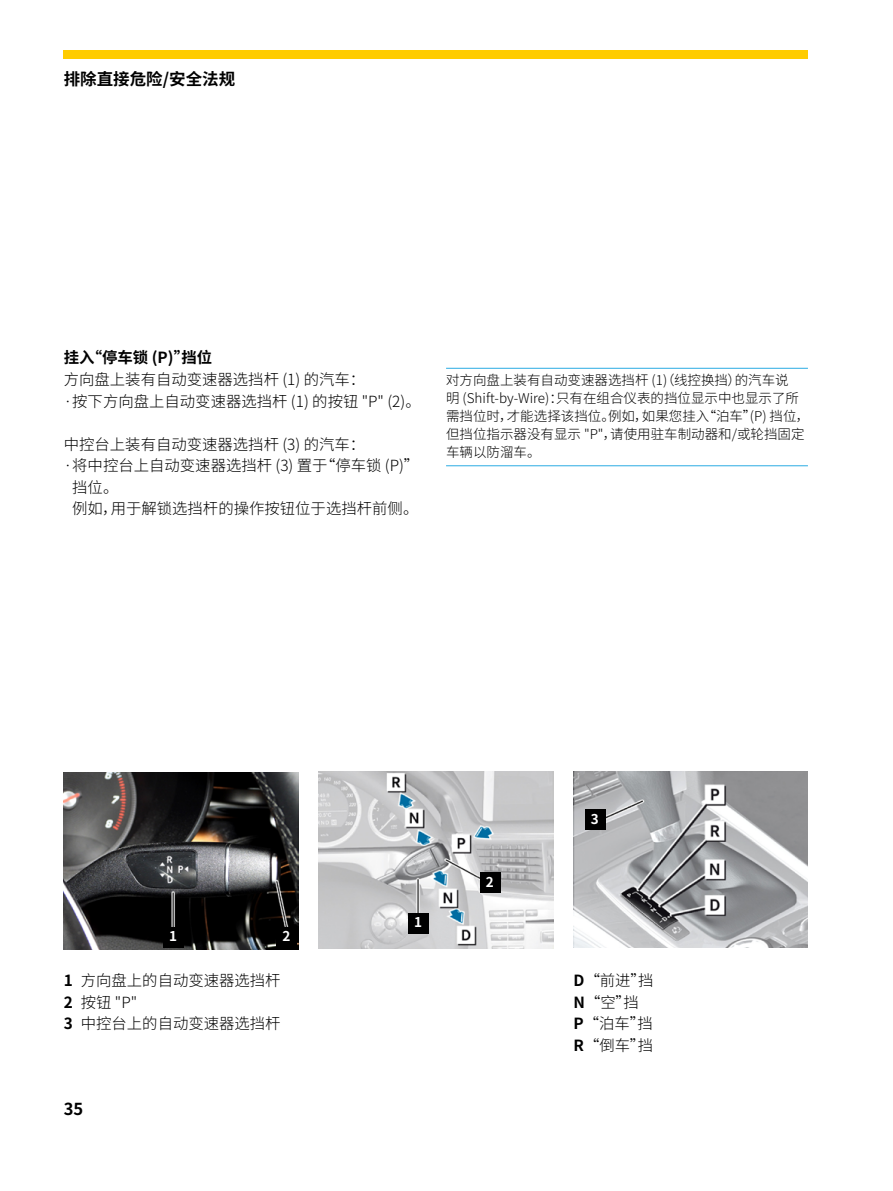
<style>
.page{position:relative;width:893px;height:1191px;background:#fff}
.page>*{position:absolute;margin:0;border:0;box-sizing:border-box;transform-origin:0 0}
.t1{font:700 16.5px "Noto Sans CJ Ksc";color:#000}
.t2{font:300 15.3px/21.5px "Noto Sans CJ Ksc";color:#000}
.t3{font:700 15.3px "Noto Sans CJ Ksc";color:#000}
.t4{font:300 13.5px/18px "Noto Sans CJ Ksc";color:#000}
.t5{font:700 13.5px "Noto Sans CJ Ksc";color:#fff}
.s1{font-weight:700}
</style>
<div class="page">
<div style="left:64px;top:50px;width:744px;height:8px;background:#fc0"></div>
<hr style="left:446px;top:368px;width:362px;height:1px;background:#2babe3">
<hr style="left:446px;top:465px;width:362px;height:1px;background:#2babe3">
<img style="left:64px;top:772px;width:234px;height:177px">
<div style="left:163px;top:927px;width:21px;height:20px;background:#000"></div>
<div style="left:277px;top:927px;width:20px;height:20px;background:#000"></div>
<img style="left:319px;top:771px;width:234px;height:177px">
<div style="left:408px;top:913px;width:21px;height:20px;background:#000"></div>
<div style="left:480px;top:872px;width:20px;height:21px;background:#000"></div>
<img style="left:573px;top:771px;width:235px;height:176px">
<div style="left:585px;top:809px;width:20px;height:21px;background:#000"></div>
<p class="t1" style="left:64px;top:69px;width:173px">排除直接危险/安全法规</p>
<p class="t3" style="left:64px;top:348px;width:150px">挂入“停车锁 (P)”挡位</p>
<p class="t2" style="left:64px;top:369px;width:303px">方向盘上装有自动变速器选挡杆 (1) 的汽车：</p>
<p class="t4" style="left:446px;top:372px;width:365px">对方向盘上装有自动变速器选挡杆 (1)（线控换挡）的汽车说<br>明 (Shift-by-Wire)：只有在组合仪表的挡位显示中也显示了所需挡位时，才能选择该挡位。例如，如果您挂入“泊车”(P) 挡位，但挡位指示器没有显示 "P"，请使用驻车制动器和/或轮挡固定车辆以防溜车。</p>
<p class="t2" style="left:64px;top:391px;width:359px">·按下方向盘上自动变速器选挡杆 (1) 的按钮 "P" (2)。</p>
<p class="t2" style="left:64px;top:434px;width:303px">中控台上装有自动变速器选挡杆 (3) 的汽车：</p>
<p class="t2" style="left:64px;top:455px;width:357px">·将中控台上自动变速器选挡杆 (3) 置于“停车锁 (P)”</p>
<p class="t2" style="left:72px;top:477px;width:48px">挡位。</p>
<p class="t2" style="left:72px;top:498px;width:348px">例如，用于解锁选挡杆的操作按钮位于选挡杆前侧。</p>
<p class="t5" style="left:169px;top:928px;width:9px">1</p>
<p class="t5" style="left:282px;top:928px;width:9px">2</p>
<p class="t5" style="left:414px;top:914px;width:9px">1</p>
<p class="t5" style="left:486px;top:874px;width:9px">2</p>
<p class="t5" style="left:591px;top:811px;width:9px">3</p>
<p class="t2" style="left:64px;top:970px;width:218px"><span class="s1">1</span> 方向盘上的自动变速器选挡杆<br><span class="s1">2</span> 按钮 "P"<br><span class="s1">3</span> 中控台上的自动变速器选挡杆</p>
<p class="t2" style="left:573px;top:970px;width:82px"><span class="s1">D</span> “前进”挡<br><span class="s1">N</span> “空”挡<br><span class="s1">P</span> “泊车”挡<br><span class="s1">R</span> “倒车”挡</p>
<p class="t1" style="left:64px;top:1099px;width:21px">35</p>
</div>
